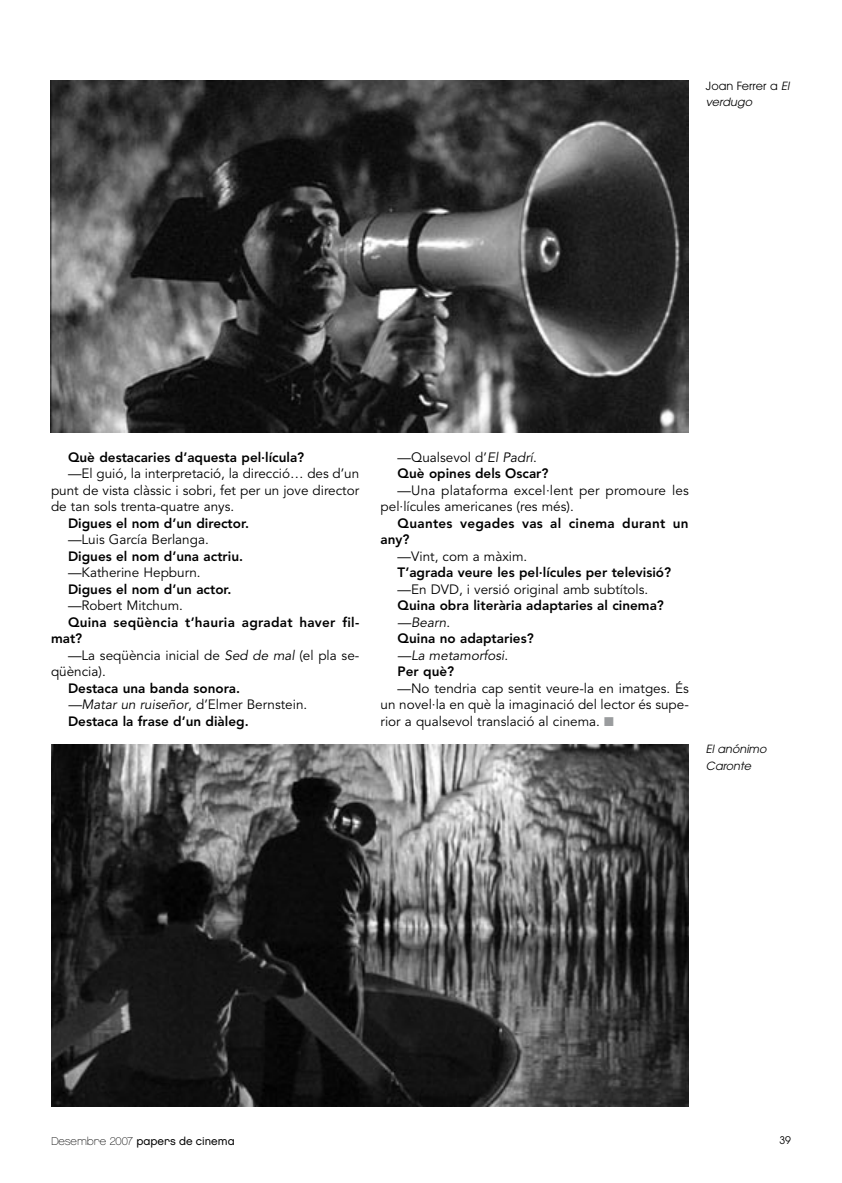
<style>
.page{position:relative;width:842px;height:1183px;background:#fff}
.page>*{position:absolute;margin:0;border:0;box-sizing:border-box;transform-origin:0 0}
.t1{font:13.5px/16.5px "Avenir";color:#000;text-align:justify}
.t2{font:800 13.5px/16.5px "Avenir";color:#000}
.t3{font:800 13.5px/16.5px "Avenir";letter-spacing:.02em;color:#000}
.t4{font:11.25px "Chalet London Nineteen Eighty";color:#000}
.t5{font:11.25px/16.5px "Avant Garde";color:#000}
.t6{font:italic 11.25px/16.5px "Avant Garde";color:#000}
.t7{font:10.5px "Avant Garde";color:#000}
.s1{font-style:italic}
.s2{font-weight:400;font-style:italic}
.s3{font-weight:400}
.s4{color:#9a9c9e}
.s5{font-family:"Chalet Paris Nineteen Eighty"}
</style>
<div class="page">
<img style="left:51px;top:81px;width:638px;height:351px">
<img style="left:51px;top:744px;width:638px;height:362px">
<p class="t5" style="left:706px;top:77px;width:85px">Joan Ferrer a <span class="s1">El verdugo</span></p>
<p class="t2" style="left:68px;top:448px;width:238px">Què destacaries d’aquesta pel·lícula?</p>
<p class="t1" style="left:51px;top:465px;width:310px;text-indent:17px">—El guió, la interpretació, la direcció… des d’un punt de vista clàssic i sobri, fet per un jove director de tan sols trenta-quatre anys.</p>
<p class="t2" style="left:68px;top:514px;width:183px">Digues el nom d’un director.</p>
<p class="t1" style="left:68px;top:531px;width:142px">—Luis García Berlanga.</p>
<p class="t2" style="left:68px;top:547px;width:177px">Digues el nom d’una actriu.</p>
<p class="t1" style="left:68px;top:564px;width:134px">—Katherine Hepburn.</p>
<p class="t2" style="left:68px;top:580px;width:165px">Digues el nom d’un actor.</p>
<p class="t1" style="left:68px;top:597px;width:116px">—Robert Mitchum.</p>
<p class="t3" style="left:51px;top:613px;width:310px;text-indent:17px">Quina seqüència t’hauria agradat haver fil· mat?</p>
<p class="t1" style="left:51px;top:647px;width:310px;text-indent:17px">—La seqüència inicial de <span class="s1">Sed de mal</span> (el pla se&shy;qüència).</p>
<p class="t2" style="left:68px;top:679px;width:241px">Destaca una banda sonora.<br><span class="s2">—Matar un ruiseñor</span><span class="s3">, d’Elmer Bernstein.<br></span>Destaca la frase d’un diàleg.</p>
<p class="t2" style="left:398px;top:448px;width:152px"><span class="s3">—Qualsevol d’</span><span class="s2">El Padrí</span><span class="s3">.<br></span>Què opines dels Oscar?</p>
<p class="t1" style="left:381px;top:482px;width:310px;text-indent:17px">—Una plataforma excel·lent per promoure les pel·lícules americanes (res més).</p>
<p class="t3" style="left:381px;top:514px;width:310px;text-indent:17px">Quantes vegades vas al cinema durant un any?</p>
<p class="t1" style="left:398px;top:548px;width:131px">—Vint, com a màxim.</p>
<p class="t2" style="left:398px;top:564px;width:275px">T’agrada veure les pel·lícules per televisió?</p>
<p class="t1" style="left:398px;top:581px;width:252px">—En DVD, i versió original amb subtítols.</p>
<p class="t2" style="left:398px;top:597px;width:268px">Quina obra literària adaptaries al cinema? <span class="s2">—Bearn</span><span class="s3">.<br></span>Quina no adaptaries?<br><span class="s2">—La metamorfosi</span><span class="s3">.<br></span>Per què?</p>
<p class="t1" style="left:381px;top:680px;width:310px;text-indent:17px">—No tendria cap sentit veure-la en imatges. És un novel·la en què la imaginació del lector és supe&shy;rior a qualsevol translació al cinema. <span class="s4">■</span></p>
<p class="t6" style="left:706px;top:740px;width:62px">El anónimo<br>Caronte</p>
<p class="t4" style="left:51px;top:1133px;width:185px"><span class="s5">Desembre 2007</span> papers de cinema</p>
<p class="t7" style="left:779px;top:1133px;width:13px">39</p>
</div>
